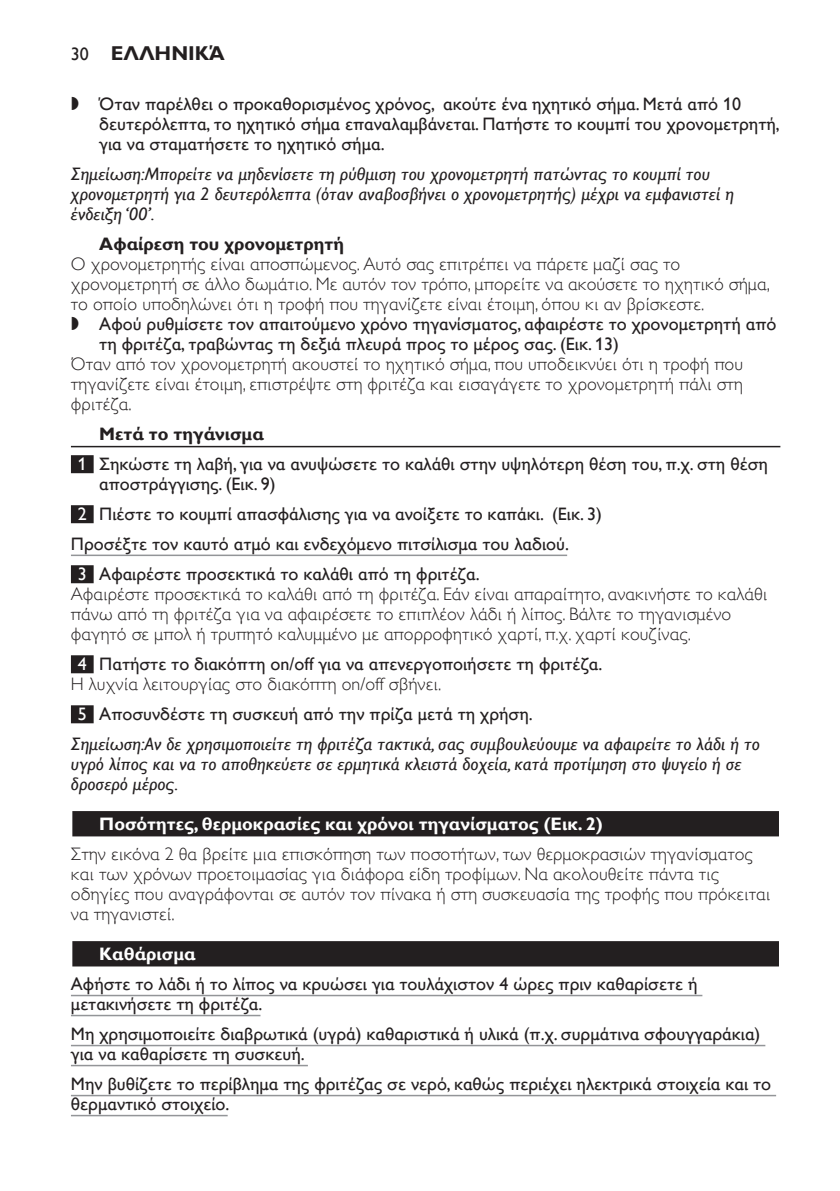
<style>
.page{position:relative;width:840px;height:1191px;background:#fff}
.page>*{position:absolute;margin:0;border:0;box-sizing:border-box;transform-origin:0 0}
.t1{font:700 20px "Gill Sans Alt One WGL";color:#231f20}
.t2{font:18px/20px "Gill Sans Alt One WGL";color:#231f20}
.t3{font:18px/20px "Gill Sans Alt One WGL Light";color:#231f20}
.t4{font:italic 18px/20px "Gill Sans Alt One WGL";color:#231f20}
.t5{font:700 18px "Gill Sans Alt One WGL";color:#fff}
.t6{font:700 18px "Gill Sans Alt One WGL";color:#231f20}
.t7{font:18px "Gill Sans Alt One WGL";color:#fff}
.t8{font:18px "Philips Ll Font Plain";color:#231f20}
.s1{font-weight:400;font-size:18px}
.s2{font-weight:700}
.s3{color:#fff}
.s4{font-style:normal;color:#fff}
.s5{font-style:normal}
</style>
<div class="page">
<hr style="left:71px;top:446px;width:709px;height:1px;background:#231f20">
<div style="left:71px;top:455px;width:23px;height:18px;background:#231f20"></div>
<div style="left:71px;top:505px;width:23px;height:18px;background:#231f20"></div>
<hr style="left:71px;top:554px;width:496px;height:2px;background:#939598">
<div style="left:71px;top:565px;width:23px;height:18px;background:#231f20"></div>
<div style="left:71px;top:655px;width:23px;height:18px;background:#231f20"></div>
<div style="left:71px;top:705px;width:23px;height:18px;background:#231f20"></div>
<div style="left:71px;top:810px;width:709px;height:28px;background:#9e9c9d"></div>
<div style="left:72px;top:811px;width:706px;height:25px;background:#231f20"></div>
<div style="left:71px;top:940px;width:709px;height:28px;background:#929090"></div>
<div style="left:72px;top:941px;width:706px;height:25px;background:#231f20"></div>
<hr style="left:71px;top:994px;width:631px;height:2px;background:#939598">
<hr style="left:71px;top:1014px;width:189px;height:2px;background:#939598">
<hr style="left:71px;top:1044px;width:694px;height:2px;background:#939598">
<hr style="left:71px;top:1064px;width:237px;height:2px;background:#939598">
<hr style="left:71px;top:1094px;width:704px;height:2px;background:#939598">
<hr style="left:71px;top:1114px;width:156px;height:2px;background:#939598">
<p class="t1" style="left:71px;top:40px;width:155px"><span class="s1">30</span> Ελληνικά</p>
<p class="t8" style="left:71px;top:93px;width:10px">,</p>
<p class="t2" style="left:99px;top:94px;width:681px">Όταν παρέλθει ο προκαθορισμένος χρόνος, ακούτε ένα ηχητικό σήμα. Μετά από 10 δευτερόλεπτα, το ηχητικό σήμα επαναλαμβάνεται. Πατήστε το κουμπί του χρονομετρητή, για να σταματήσετε το ηχητικό σήμα.</p>
<p class="t4" style="left:71px;top:164px;width:664px">Σημείωση:Μπορείτε να μηδενίσετε τη ρύθμιση του χρονομετρητή πατώντας το κουμπί του χρονομετρητή για 2 δευτερόλεπτα (όταν αναβοσβήνει ο χρονομετρητής) μέχρι να εμφανιστεί η ένδειξη ‘00’.</p>
<p class="t6" style="left:99px;top:232px;width:246px">Αφαίρεση του χρονομετρητή</p>
<p class="t3" style="left:71px;top:254px;width:700px">Ο χρονομετρητής είναι αποσπώμενος. Αυτό σας επιτρέπει να πάρετε μαζί σας το χρονομετρητή σε άλλο δωμάτιο. Με αυτόν τον τρόπο, μπορείτε να ακούσετε το ηχητικό σήμα, το οποίο υποδηλώνει ότι η τροφή που τηγανίζετε είναι έτοιμη, όπου κι αν βρίσκεστε.</p>
<p class="t2" style="left:99px;top:314px;width:678px">Αφού ρυθμίσετε τον απαιτούμενο χρόνο τηγανίσματος, αφαιρέστε το χρονομετρητή από τη φριτέζα, τραβώντας τη δεξιά πλευρά προς το μέρος σας. (Εικ. 13)</p>
<p class="t3" style="left:71px;top:354px;width:673px;text-align:justify">Όταν από τον χρονομετρητή ακουστεί το ηχητικό σήμα, που υποδεικνύει ότι η τροφή που τηγανίζετε είναι έτοιμη, επιστρέψτε στη φριτέζα και εισαγάγετε το χρονομετρητή πάλι στη φριτέζα.</p>
<p class="t2" style="left:78px;top:419px;width:691px;line-height:30px;text-indent:22px"><span class="s2">Μετά το τηγάνισμα<br></span><span class="s3">1</span> Σηκώστε τη λαβή, για να ανυψώσετε το καλάθι στην υψηλότερη θέση του, π.χ. στη θέση</p>
<p class="t2" style="left:99px;top:474px;width:178px">αποστράγγισης. (Εικ. 9)</p>
<p class="t7" style="left:71px;top:502px;width:7px">2</p>
<p class="t8" style="left:71px;top:313px;width:10px">,</p>
<p class="t2" style="left:71px;top:499px;width:532px;line-height:30px;text-indent:28px">Πιέστε το κουμπί απασφάλισης για να ανοίξετε το καπάκι. (Εικ. 3)<br>Προσέξτε τον καυτό ατμό και ενδεχόμενο πιτσίλισμα του λαδιού.</p>
<p class="t7" style="left:71px;top:562px;width:7px">3</p>
<p class="t2" style="left:99px;top:564px;width:381px">Αφαιρέστε προσεκτικά το καλάθι από τη φριτέζα.</p>
<p class="t3" style="left:71px;top:584px;width:697px">Αφαιρέστε προσεκτικά το καλάθι από τη φριτέζα. Εάν είναι απαραίτητο, ανακινήστε το καλάθι πάνω από τη φριτέζα για να αφαιρέσετε το επιπλέον λάδι ή λίπος. Βάλτε το τηγανισμένο φαγητό σε μπολ ή τρυπητό καλυμμένο με απορροφητικό χαρτί, π.χ. χαρτί κουζίνας.</p>
<p class="t2" style="left:78px;top:654px;width:525px"><span class="s3">4</span> Πατήστε το διακόπτη on/off για να απενεργοποιήσετε τη φριτέζα.</p>
<p class="t3" style="left:71px;top:674px;width:371px">Η λυχνία λειτουργίας στο διακόπτη on/off σβήνει.</p>
<p class="t4" style="left:71px;top:699px;width:690px;line-height:30px;text-indent:7px"><span class="s4">5</span> <span class="s5">Αποσυνδέστε τη συσκευή από την πρίζα μετά τη χρήση.<br></span>Σημείωση:Αν δε χρησιμοποιείτε τη φριτέζα τακτικά, σας συμβουλεύουμε να αφαιρείτε το λάδι ή το</p>
<p class="t4" style="left:71px;top:754px;width:672px">υγρό λίπος και να το αποθηκεύετε σε ερμητικά κλειστά δοχεία, κατά προτίμηση στο ψυγείο ή σε δροσερό μέρος.</p>
<p class="t5" style="left:99px;top:812px;width:504px">Ποσότητες, θερμοκρασίες και χρόνοι τηγανίσματος (Εικ. 2)</p>
<p class="t3" style="left:71px;top:844px;width:700px">Στην εικόνα 2 θα βρείτε μια επισκόπηση των ποσοτήτων, των θερμοκρασιών τηγανίσματος και των χρόνων προετοιμασίας για διάφορα είδη τροφίμων. Να ακολουθείτε πάντα τις οδηγίες που αναγράφονται σε αυτόν τον πίνακα ή στη συσκευασία της τροφής που πρόκειται να τηγανιστεί.</p>
<p class="t5" style="left:99px;top:942px;width:98px">Καθάρισμα</p>
<p class="t2" style="left:71px;top:974px;width:627px">Αφήστε το λάδι ή το λίπος να κρυώσει για τουλάχιστον 4 ώρες πριν καθαρίσετε ή μετακινήσετε τη φριτέζα.</p>
<p class="t2" style="left:71px;top:1024px;width:690px">Μη χρησιμοποιείτε διαβρωτικά (υγρά) καθαριστικά ή υλικά (π.χ. συρμάτινα σφουγγαράκια) για να καθαρίσετε τη συσκευή.</p>
<p class="t2" style="left:71px;top:1074px;width:701px">Μην βυθίζετε το περίβλημα της φριτέζας σε νερό, καθώς περιέχει ηλεκτρικά στοιχεία και το θερμαντικό στοιχείο.</p>
</div>
